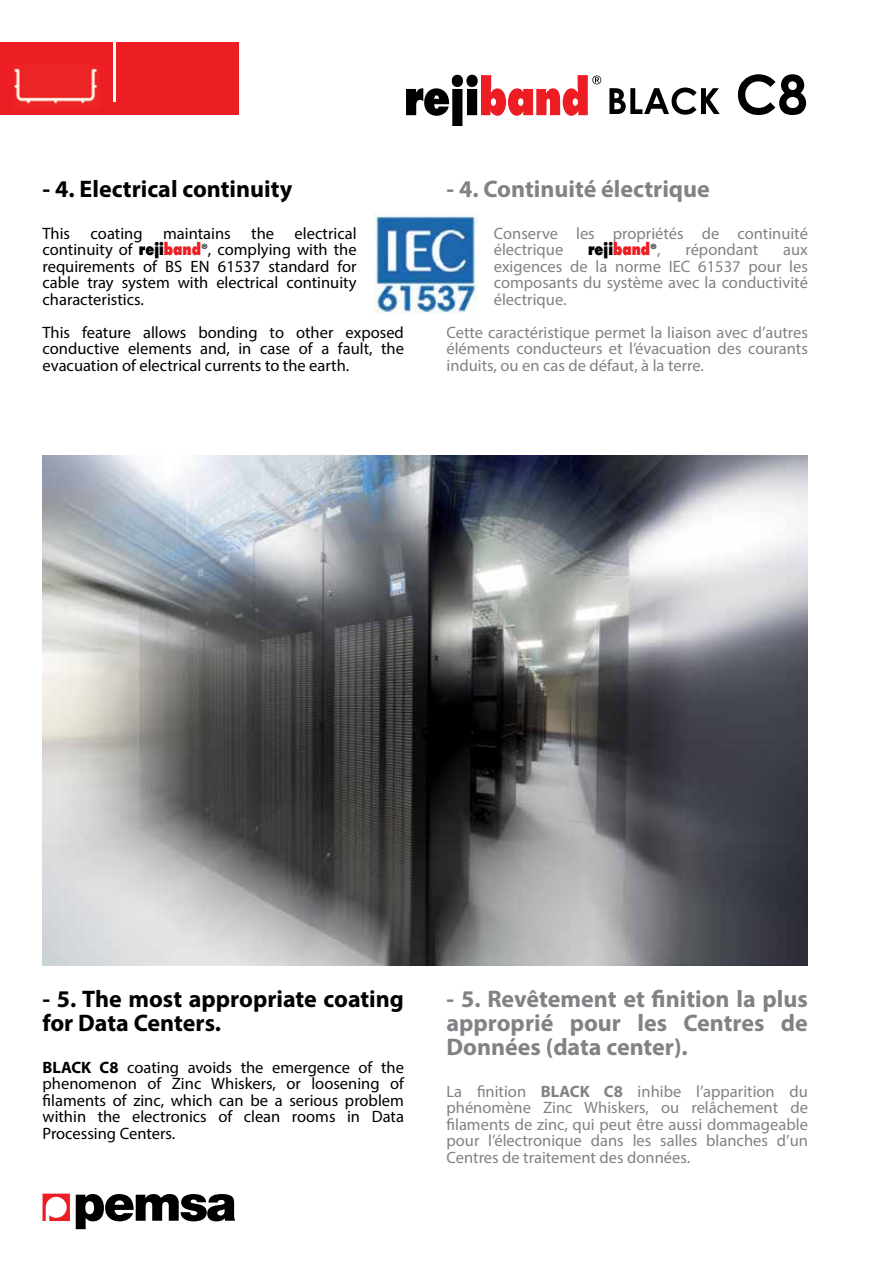
<style>
.page{position:relative;width:893px;height:1263px;background:#fff}
.page>*{position:absolute;margin:0;border:0;box-sizing:border-box;transform-origin:0 0}
.t1{font:700 24px/24px "Myriad Pro";color:#808285;text-align:justify}
.t2{font:700 24px/24px "Myriad Pro";color:#000}
.t3{font:16.5px/16.5px "Myriad Pro";color:#000;text-align:justify}
.t4{font:16.5px/16.5px "Myriad Pro";color:#808285;text-align:justify}
.t5{font:800 16.5px "Futurist";color:#000;scale:.8 1}
.s1{font-family:"Futurist";font-weight:800}
.s2{font-family:"Futurist";font-weight:800;color:#ed1d24}
.s3{color:#ed1d24}
.s4{font-family:"Myriad Pro";font-weight:400}
.s5{font-family:"Myriad Pro";font-weight:400;color:#808285}
.s6{font-weight:700}
</style>
<div class="page">
<img style="left:375px;top:213px;width:102px;height:101px">
<img style="left:43px;top:455px;width:765px;height:510px">
<div style="left:0;top:43px;width:238px;height:72px;background:#ed1d24"></div>
<hr style="left:113px;top:43px;width:2px;height:59px;background:#fff">
<img style="left:14px;top:68px;width:83px;height:36px">
<svg style="left:76px;top:1194px;width:159px;height:35px"></svg>
<svg style="left:43px;top:1193px;width:27px;height:28px"></svg>
<svg style="left:609px;top:88px;width:111px;height:27px"></svg>
<svg style="left:738px;top:74px;width:68px;height:41px"></svg>
<svg style="left:406px;top:75px;width:195px;height:51px"></svg>
<h1 class="t2" style="left:43px;top:176px;width:251px">- 4. Electrical continuity</h1>
<p class="t3" style="left:43px;top:225px;width:316px">This coating maintains the electrical continuity of <span class="s1">reji</span><span class="s2">band</span>®, complying with the requirements of BS EN 61537 standard for cable tray system with electrical continuity characteristics.</p>
<p class="t3" style="left:43px;top:324px;width:363px">This feature allows bonding to other exposed conductive elements and, in case of a fault, the evacuation of electrical currents to the earth.</p>
<h1 class="t1" style="left:446px;top:176px;width:265px">- 4. Continuité électrique</h1>
<p class="t4" style="left:494px;top:225px;width:316px">Conserve les propriétés de continuité électrique</p>
<p class="t5" style="left:588px;top:239px;width:92px">reji<span class="s3">band</span><span class="s4">®</span><span class="s5">,</span></p>
<p class="t4" style="left:685px;top:241px;width:74px">répondant</p>
<p class="t4" style="left:494px;top:241px;width:316px;text-indent:289px">aux exigences de la norme IEC 61537 pour les composants du système avec la conductivité électrique.</p>
<p class="t4" style="left:446px;top:324px;width:363px">Cette caractéristique permet la liaison avec d’autres éléments conducteurs et l’évacuation des courants induits, ou en cas de défaut, à la terre.</p>
<h1 class="t2" style="left:43px;top:986px;width:363px">- 5. The most appropriate coating for Data Centers.</h1>
<p class="t3" style="left:43px;top:1059px;width:363px"><span class="s6">BLACK C8</span> coating avoids the emergence of the phenomenon of Zinc Whiskers, or loosening of filaments of zinc, which can be a serious problem within the electronics of clean rooms in Data Processing Centers.</p>
<h1 class="t1" style="left:446px;top:986px;width:363px">- 5. Revêtement et finition la plus approprié pour les Centres de Données (data center).</h1>
<p class="t4" style="left:446px;top:1083px;width:363px">La finition <span class="s6">BLACK C8</span> inhibe l’apparition du phénomène Zinc Whiskers, ou relâchement de filaments de zinc, qui peut être aussi dommageable pour l’électronique dans les salles blanches d’un Centres de traitement des données.</p>
</div>
